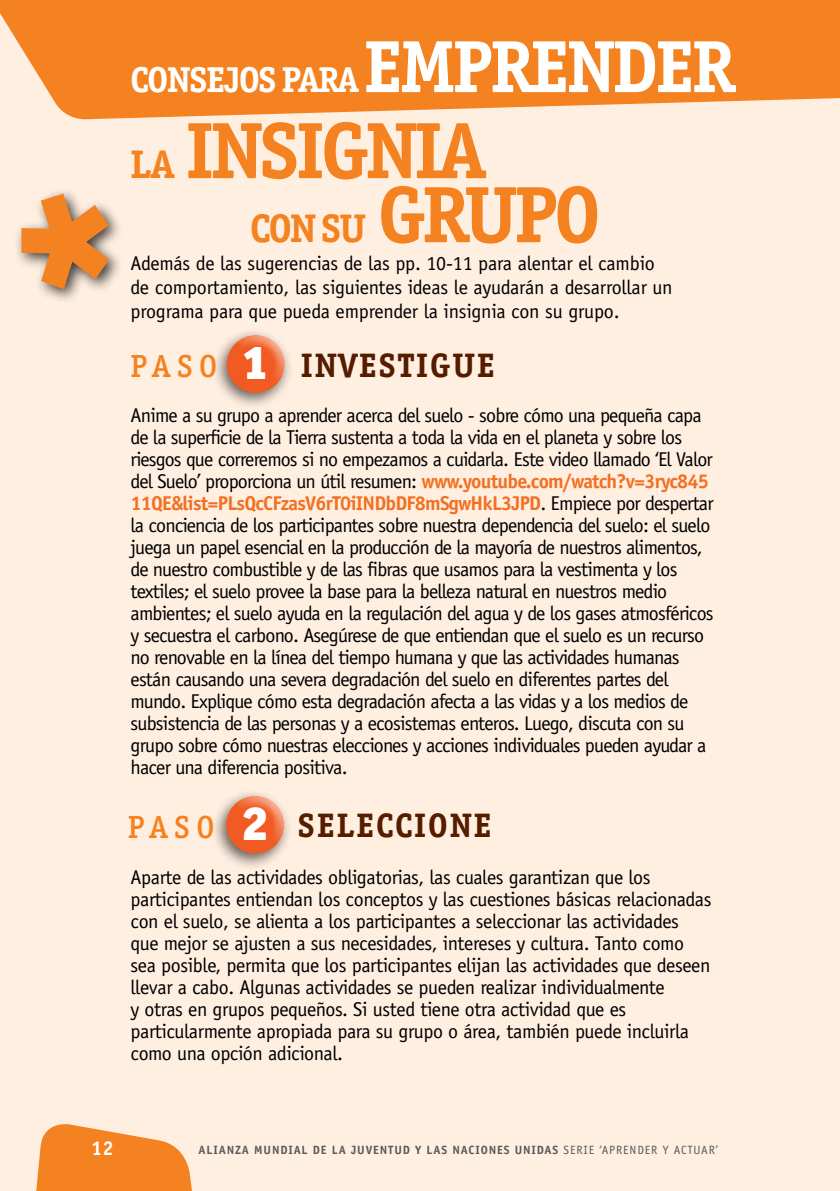
<style>
.page{position:relative;width:840px;height:1191px;background:#fff}
.page>*{position:absolute;margin:0;border:0;box-sizing:border-box;transform-origin:0 0}
.t1{font:700 80px "Officina Ser ITC Std";color:#f58220}
.t2{font:700 40px "Officina Ser ITC Std";color:#f58220}
.t3{font:700 36px "Officina Ser ITC Std";letter-spacing:-.03em;color:#fff}
.t4{font:700 34px "Officina Ser ITC Std";letter-spacing:.06em;color:#551c00}
.t5{font:500 32px "Officina Ser ITC Std";letter-spacing:.2em;color:#f58220}
.t6{font:20px/22px "Officina Sans Std";letter-spacing:-.04em;color:#000}
.t7{font:20px/22px "Officina Sans Std";letter-spacing:-.02em;color:#000}
.t8{font:20px/24px "Officina Sans Std";letter-spacing:-.01em;color:#000}
.t9{font:700 20px "Officina Sans Std";color:#fff}
.t10{font:700 12px "Officina Sans Std";letter-spacing:.07em;color:#58595b}
.s1{font-size:74px}
.s2{font-size:40px}
.s3{font-size:80px}
.s4{font-weight:900;font-size:47.8px;color:#fff}
.s5{font-weight:700;color:#f36f21}
.s6{font-weight:400}
</style>
<div class="page">
<div style="left:0;top:0;width:839px;height:1191px;background:#ffefe1"></div>
<svg style="left:36px;top:1124px;width:156px;height:67px"></svg>
<div style="left:645px;top:0;width:194px;height:103px;background:#f58220"></div>
<svg style="left:0;top:0;width:645px;height:120px;background:#f68d34"></svg>
<div style="left:211px;top:328px;width:82px;height:82px;background:#000;opacity:.6"></div>
<div style="left:227px;top:333px;width:61px;height:57px;background:#fff;opacity:.75"></div>
<div style="left:211px;top:788px;width:82px;height:82px;background:#000;opacity:.6"></div>
<div style="left:227px;top:793px;width:60px;height:58px;background:#fff;opacity:.75"></div>
<div style="left:13px;top:186px;width:110px;height:118px;background:#000;opacity:.75"></div>
<svg style="left:21px;top:194px;width:88px;height:95px"></svg>
<h3 class="t3" style="left:130px;top:58px;width:605px">CONSEJOS PARA <span class="s1">EMPRENDER</span></h3>
<h1 class="t1" style="left:130px;top:102px;width:94px"><span class="s2">LA</span> INSIGNIA</h1>
<h2 class="t2" style="left:250px;top:204px;width:172px">CON SU <span class="s3">GRUPO</span></h2>
<p class="t8" style="left:130px;top:251px;width:543px">Además de las sugerencias de las pp. 10-11 para alentar el cambio de comportamiento, las siguientes ideas le ayudarán a desarrollar un programa para que pueda emprender la insignia con su grupo.</p>
<h3 class="t5" style="left:130px;top:347px;width:140px">PASO <span class="s4">1</span></h3>
<p class="t6" style="left:130px;top:404px;width:584px">Anime a su grupo a aprender acerca del suelo - sobre cómo una pequeña capa de la superficie de la Tierra sustenta a toda la vida en el planeta y sobre los riesgos que correremos si no empezamos a cuidarla. Este video llamado ‘El Valor del Suelo’ proporciona un útil resumen: <span class="s5">www.youtube.com/watch?v=3ryc845<br>11QE&amp;list=PLsQcCFzasV6rT0iINDbDF8mSgwH kL3JPD</span>. Empiece por despertar la conciencia de los participantes sobre nuestra dependencia del suelo: el suelo juega un papel esencial en la producción de la mayoría de nuestros alimentos, de nuestro combustible y de las fibras que usamos para la vestimenta y los textiles; el suelo provee la base para la belleza natural en nuestros medio ambientes; el suelo ayuda en la regulación del agua y de los gases atmosféricos y secuestra el carbono. Asegúrese de que entiendan que el suelo es un recurso no renovable en la línea del tiempo humana y que las actividades humanas están causando una severa degradación del suelo en diferentes partes del mundo. Explique cómo esta degradación afecta a las vidas y a los medios de subsistencia de las personas y a ecosistemas enteros. Luego, discuta con su grupo sobre cómo nuestras elecciones y acciones individuales pueden ayudar a hacer una diferencia positiva.</p>
<h3 class="t4" style="left:300px;top:345px;width:195px">INVESTIGUE</h3>
<h3 class="t5" style="left:128px;top:808px;width:142px">PASO <span class="s4">2</span></h3>
<h3 class="t4" style="left:298px;top:804px;width:195px">SELECCIONE</h3>
<p class="t7" style="left:130px;top:865px;width:582px">Aparte de las actividades obligatorias, las cuales garantizan que los participantes entiendan los conceptos y las cuestiones básicas relacionadas con el suelo, se alienta a los participantes a seleccionar las actividades que mejor se ajusten a sus necesidades, intereses y cultura. Tanto como sea posible, permita que los participantes elijan las actividades que deseen llevar a cabo. Algunas actividades se pueden realizar individualmente<br>y otras en grupos pequeños. Si usted tiene otra actividad que es particularmente apropiada para su grupo o área, también puede incluirla como una opción adicional.</p>
<p class="t9" style="left:91px;top:1135px;width:24px">12</p>
<p class="t10" style="left:198px;top:1142px;width:520px">ALIANZA MUNDIAL DE LA JUVENTUD Y LAS NACIONES UNIDas <span class="s6">SERIE ‘APRENDER Y ACTUAR’</span></p>
</div>
